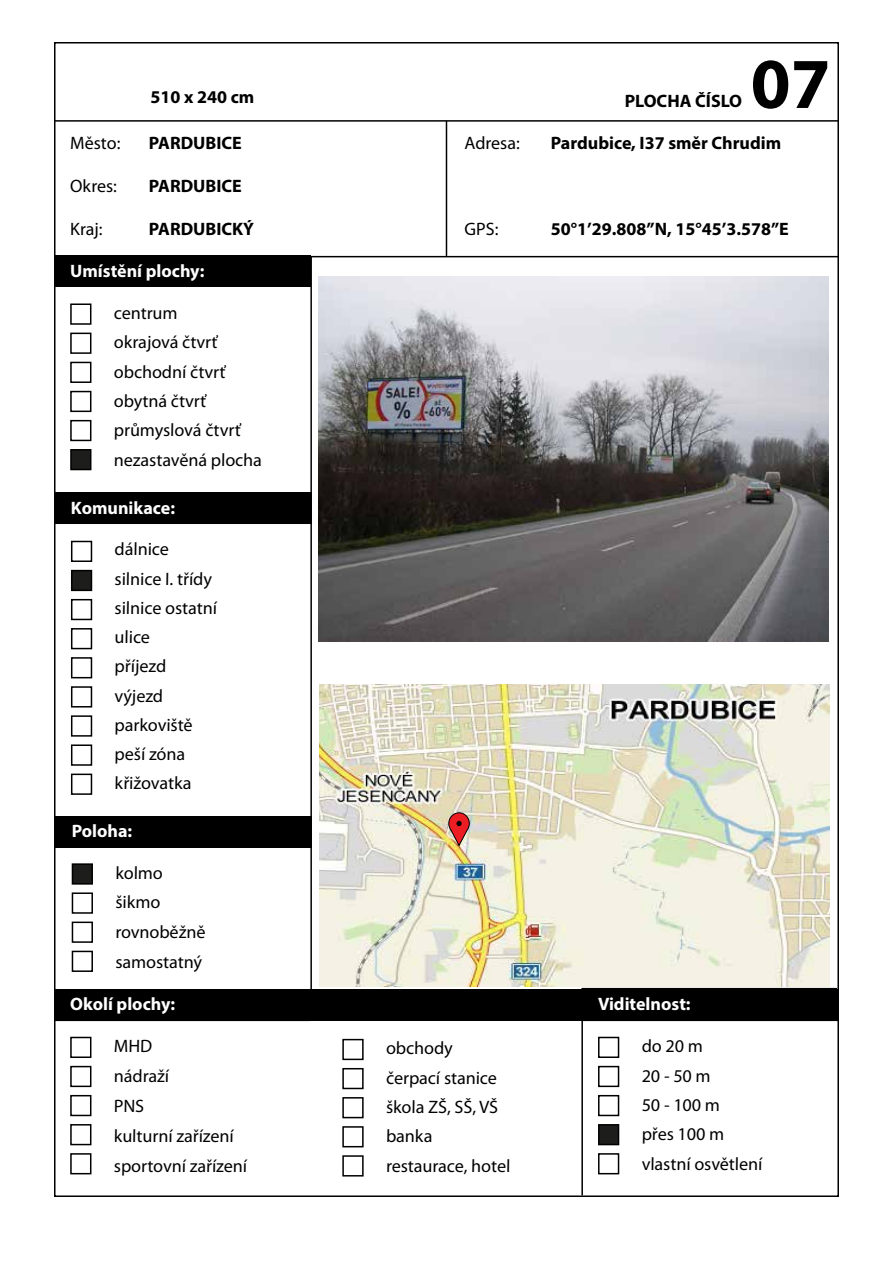
<style>
.page{position:relative;width:893px;height:1263px;background:#fff}
.page>*{position:absolute;margin:0;border:0;box-sizing:border-box;transform-origin:0 0}
.t1{font:700 72px "Myriad Pro";color:#000}
.t2{font:18px/29.4px "Myriad Pro";color:#000}
.t3{font:700 18px "Myriad Pro";color:#000}
.t4{font:700 18px "Myriad Pro";color:#fff}
</style>
<div class="page">
<hr style="left:54px;top:120px;width:785px;height:2px;background:#000">
<hr style="left:54px;top:256px;width:785px;height:1px;background:#000">
<hr style="left:446px;top:121px;width:1px;height:135px;background:#000">
<hr style="left:310px;top:256px;width:2px;height:733px;background:#000">
<div style="left:54px;top:255px;width:257px;height:32px;background:#000"></div>
<div style="left:70px;top:303px;width:21px;height:22px;border:2px solid #000"></div>
<div style="left:70px;top:333px;width:21px;height:21px;border:2px solid #000"></div>
<div style="left:70px;top:362px;width:21px;height:21px;border:2px solid #000"></div>
<div style="left:70px;top:391px;width:21px;height:21px;border:2px solid #000"></div>
<div style="left:70px;top:420px;width:21px;height:21px;border:2px solid #000"></div>
<div style="left:71px;top:450px;width:20px;height:19px;background:#1d1d1b"></div>
<div style="left:70px;top:449px;width:21px;height:21px;border:2px solid #000"></div>
<div style="left:55px;top:492px;width:257px;height:32px;background:#000"></div>
<div style="left:71px;top:541px;width:21px;height:21px;border:2px solid #000"></div>
<div style="left:72px;top:571px;width:19px;height:19px;background:#1d1d1b"></div>
<div style="left:71px;top:570px;width:21px;height:21px;border:2px solid #000"></div>
<div style="left:71px;top:599px;width:21px;height:21px;border:2px solid #000"></div>
<div style="left:71px;top:628px;width:21px;height:21px;border:2px solid #000"></div>
<div style="left:71px;top:657px;width:21px;height:21px;border:2px solid #000"></div>
<div style="left:71px;top:686px;width:21px;height:21px;border:2px solid #000"></div>
<div style="left:71px;top:715px;width:21px;height:22px;border:2px solid #000"></div>
<div style="left:71px;top:744px;width:21px;height:22px;border:2px solid #000"></div>
<div style="left:71px;top:773px;width:21px;height:22px;border:2px solid #000"></div>
<div style="left:55px;top:816px;width:256px;height:32px;background:#000"></div>
<div style="left:72px;top:864px;width:20px;height:20px;background:#1d1d1b"></div>
<div style="left:72px;top:863px;width:21px;height:22px;border:2px solid #000"></div>
<div style="left:72px;top:892px;width:21px;height:22px;border:2px solid #000"></div>
<div style="left:72px;top:921px;width:21px;height:22px;border:2px solid #000"></div>
<div style="left:72px;top:951px;width:21px;height:21px;border:2px solid #000"></div>
<div style="left:582px;top:989px;width:257px;height:32px;background:#000"></div>
<div style="left:598px;top:1037px;width:21px;height:21px;border:2px solid #000"></div>
<div style="left:598px;top:1066px;width:21px;height:21px;border:2px solid #000"></div>
<div style="left:598px;top:1095px;width:21px;height:21px;border:2px solid #000"></div>
<div style="left:599px;top:1125px;width:19px;height:19px;background:#1d1d1b"></div>
<div style="left:598px;top:1124px;width:21px;height:21px;border:2px solid #000"></div>
<hr style="left:581px;top:988px;width:256px;height:1px;background:#000">
<hr style="left:581px;top:989px;width:2px;height:206px;background:#000">
<div style="left:598px;top:1153px;width:21px;height:21px;border:2px solid #000"></div>
<div style="left:54px;top:989px;width:529px;height:32px;background:#000"></div>
<div style="left:70px;top:1037px;width:21px;height:21px;border:2px solid #000"></div>
<div style="left:70px;top:1066px;width:21px;height:21px;border:2px solid #000"></div>
<div style="left:70px;top:1095px;width:21px;height:21px;border:2px solid #000"></div>
<div style="left:70px;top:1124px;width:21px;height:21px;border:2px solid #000"></div>
<div style="left:70px;top:1153px;width:21px;height:21px;border:2px solid #000"></div>
<div style="left:342px;top:1039px;width:22px;height:21px;border:2px solid #000"></div>
<div style="left:342px;top:1068px;width:22px;height:21px;border:2px solid #000"></div>
<div style="left:342px;top:1097px;width:22px;height:21px;border:2px solid #000"></div>
<div style="left:342px;top:1126px;width:22px;height:21px;border:2px solid #000"></div>
<div style="left:342px;top:1155px;width:22px;height:21px;border:2px solid #000"></div>
<img style="left:318px;top:276px;width:511px;height:366px">
<img style="left:320px;top:684px;width:510px;height:302px">
<svg style="left:449px;top:812px;width:21px;height:34px"></svg>
<p class="t2" style="left:70px;top:128px;width:52px">Město:</p>
<p class="t2" style="left:70px;top:171px;width:48px">Okres:</p>
<p class="t2" style="left:70px;top:214px;width:34px">Kraj:</p>
<p class="t3" style="left:151px;top:85px;width:105px">510 x 240 cm</p>
<p class="t3" style="left:149px;top:131px;width:94px">PARDUBICE</p>
<p class="t3" style="left:149px;top:174px;width:94px">PARDUBICE</p>
<p class="t3" style="left:149px;top:217px;width:107px">PARDUBICKÝ</p>
<p class="t4" style="left:70px;top:259px;width:136px">Umístění plochy:</p>
<p class="t2" style="left:114px;top:298px;width:150px">centrum<br>okrajová čtvrť obchodní čtvrť obytná čtvrť průmyslová čtvrť nezastavěná plocha</p>
<p class="t4" style="left:71px;top:496px;width:106px">Komunikace:</p>
<p class="t2" style="left:115px;top:534px;width:104px">dálnice silnice I. třídy silnice ostatní ulice<br>příjezd výjezd parkoviště peší zóna křižovatka</p>
<p class="t4" style="left:72px;top:819px;width:62px">Poloha:</p>
<p class="t2" style="left:115px;top:858px;width:92px">kolmo šikmo rovnoběžně samostatný</p>
<p class="t2" style="left:465px;top:128px;width:57px">Adresa:</p>
<p class="t2" style="left:465px;top:214px;width:35px">GPS:</p>
<p class="t4" style="left:70px;top:992px;width:107px">Okolí plochy:</p>
<p class="t2" style="left:114px;top:1031px;width:135px;line-height:29.8px">MHD<br>nádraží<br>PNS<br>kulturní zařízení sportovní zařízení</p>
<p class="t2" style="left:386px;top:1033px;width:126px">obchody čerpací stanice škola ZŠ, SŠ, VŠ banka restaurace, hotel</p>
<p class="t3" style="left:625px;top:89px;width:119px">PLOCHA ČÍSLO</p>
<h1 class="t1" style="left:751px;top:37px;width:81px">07</h1>
<p class="t3" style="left:551px;top:131px;width:232px">Pardubice, I37 směr Chrudim</p>
<p class="t3" style="left:551px;top:217px;width:240px">50°1’29.808”N, 15°45’3.578”E</p>
<p class="t4" style="left:598px;top:992px;width:94px">Viditelnost:</p>
<p class="t2" style="left:642px;top:1031px;width:122px">do 20 m<br>20 - 50 m<br>50 - 100 m<br>přes 100 m vlastní osvětlení</p>
</div>
